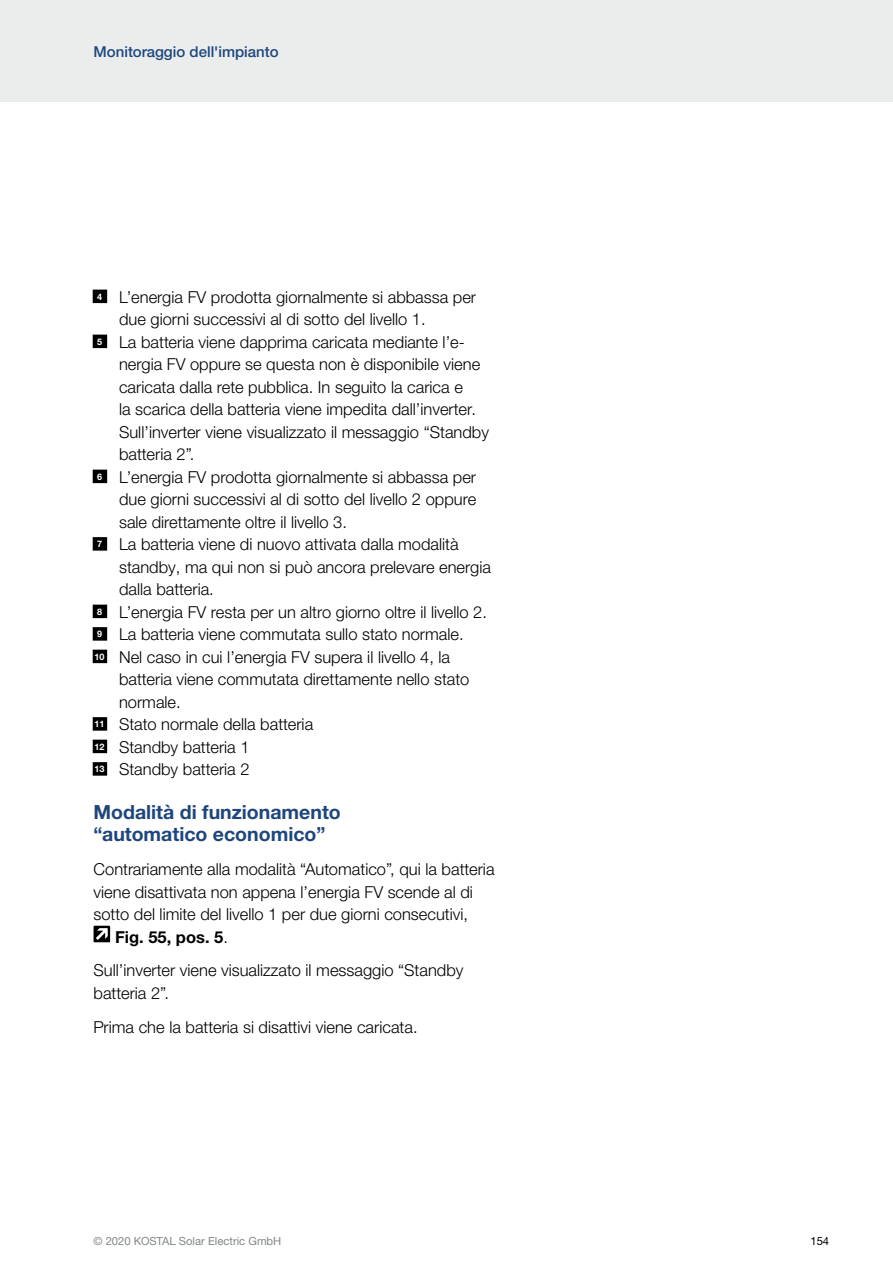
<style>
.page{position:relative;width:893px;height:1263px;background:#fff}
.page>*{position:absolute;margin:0;border:0;box-sizing:border-box;transform-origin:0 0}
.t1{font:700 19.5px/22.5px "Helvetica Neue LTW1 G";color:#1e467d}
.t2{font:300 16.5px/22.5px "Helvetica Neue LTW1 G";color:#000}
.t3{font:700 16.5px "Helvetica Neue LTW1 G";color:#000}
.t4{font:500 15px "Helvetica Neue LTW1 G";color:#1e467d}
.t5{font:11.25px "Helvetica Neue LTW1 G";color:#828787}
.t6{font:11.25px "Helvetica Neue LTW1 G";color:#000}
.s1{font-weight:300}
</style>
<div class="page">
<div style="left:0;top:0;width:893px;height:102px;background:#ebeded"></div>
<div style="left:93px;top:290px;width:14px;height:13px;background:#000"></div>
<div style="left:93px;top:335px;width:14px;height:13px;background:#000"></div>
<div style="left:93px;top:470px;width:14px;height:13px;background:#000"></div>
<div style="left:93px;top:537px;width:14px;height:14px;background:#000"></div>
<div style="left:93px;top:605px;width:14px;height:13px;background:#000"></div>
<div style="left:93px;top:627px;width:14px;height:14px;background:#000"></div>
<div style="left:93px;top:650px;width:14px;height:13px;background:#000"></div>
<div style="left:93px;top:717px;width:14px;height:14px;background:#000"></div>
<div style="left:93px;top:740px;width:14px;height:13px;background:#000"></div>
<div style="left:93px;top:762px;width:14px;height:14px;background:#000"></div>
<div style="left:94px;top:926px;width:16px;height:16px;background:#000"></div>
<svg style="left:96px;top:928px;width:12px;height:12px"></svg>
<p class="t4" style="left:94px;top:43px;width:187px">Monitoraggio dell'impianto</p>
<p class="t2" style="left:97px;top:286px;width:381px"><sup>4</sup> L’energia FV prodotta giornalmente si abbassa per</p>
<p class="t2" style="left:119px;top:308px;width:308px">due giorni successivi al di sotto del livello 1.</p>
<p class="t2" style="left:97px;top:331px;width:369px"><sup>5</sup> La batteria viene dapprima caricata mediante l’e-</p>
<p class="t2" style="left:119px;top:353px;width:363px">nergia FV oppure se questa non è disponibile viene</p>
<p class="t2" style="left:119px;top:376px;width:345px">caricata dalla rete pubblica. In seguito la carica e</p>
<p class="t2" style="left:119px;top:398px;width:359px">la scarica della batteria viene impedita dall’inverter.</p>
<p class="t2" style="left:119px;top:421px;width:371px">Sull’inverter viene visualizzato il messaggio “Standby</p>
<p class="t2" style="left:119px;top:443px;width:77px">batteria 2”.</p>
<p class="t2" style="left:97px;top:466px;width:381px"><sup>6</sup> L’energia FV prodotta giornalmente si abbassa per</p>
<p class="t2" style="left:119px;top:488px;width:359px">due giorni successivi al di sotto del livello 2 oppure</p>
<p class="t2" style="left:119px;top:511px;width:229px">sale direttamente oltre il livello 3.</p>
<p class="t2" style="left:97px;top:533px;width:363px"><sup>7</sup> La batteria viene di nuovo attivata dalla modalità</p>
<p class="t2" style="left:119px;top:556px;width:373px">standby, ma qui non si può ancora prelevare energia</p>
<p class="t2" style="left:119px;top:578px;width:96px">dalla batteria.</p>
<p class="t2" style="left:97px;top:601px;width:391px"><sup>8</sup> L’energia FV resta per un altro giorno oltre il livello 2.</p>
<p class="t2" style="left:97px;top:623px;width:368px"><sup>9</sup> La batteria viene commutata sullo stato normale.</p>
<p class="t2" style="left:95px;top:646px;width:357px"><sup>10</sup> Nel caso in cui l’energia FV supera il livello 4, la</p>
<p class="t2" style="left:119px;top:668px;width:352px">batteria viene commutata direttamente nello stato</p>
<p class="t2" style="left:119px;top:691px;width:63px">normale.</p>
<p class="t2" style="left:95px;top:713px;width:220px"><sup>11</sup> Stato normale della batteria</p>
<p class="t2" style="left:95px;top:736px;width:157px"><sup>12</sup> Standby batteria 1</p>
<p class="t2" style="left:95px;top:758px;width:157px"><sup>13</sup> Standby batteria 2</p>
<p class="t1" style="left:94px;top:801px;width:249px">Modalità di funzionamento “automatico economico”</p>
<p class="t2" style="left:94px;top:858px;width:402px">Contrariamente alla modalità “Automatico”, qui la batteria</p>
<p class="t2" style="left:94px;top:880px;width:381px">viene disattivata non appena l’energia FV scende al di</p>
<p class="t2" style="left:94px;top:903px;width:376px">sotto del limite del livello 1 per due giorni consecutivi,</p>
<p class="t3" style="left:115px;top:927px;width:114px">Fig. 55, pos. 5<span class="s1">.</span></p>
<p class="t2" style="left:94px;top:959px;width:371px">Sull’inverter viene visualizzato il messaggio “Standby batteria 2”.</p>
<p class="t2" style="left:94px;top:1015px;width:326px">Prima che la batteria si disattivi viene caricata.</p>
<p class="t5" style="left:94px;top:1234px;width:189px">© 2020 KOSTAL Solar Electric GmbH</p>
<p class="t6" style="left:810px;top:1234px;width:20px">154</p>
</div>
